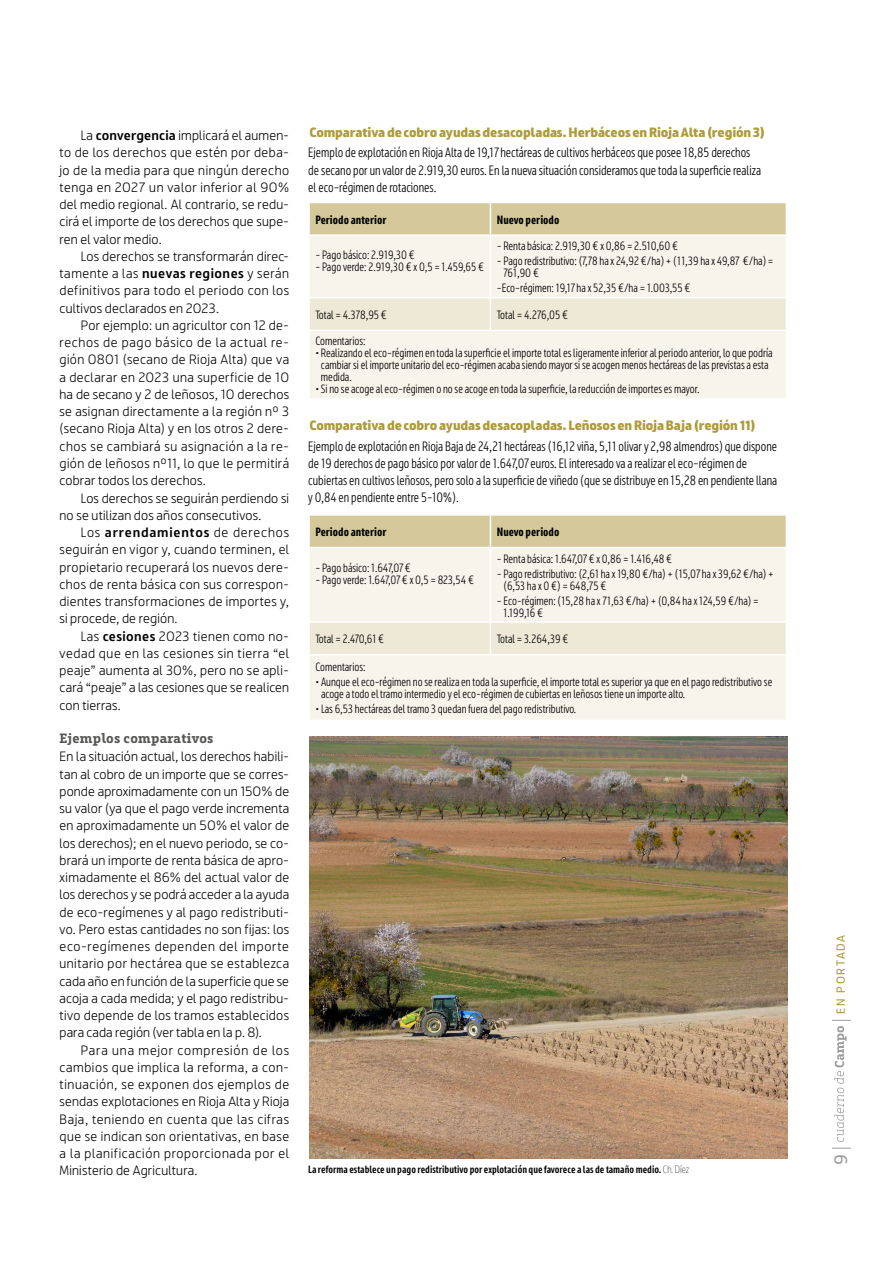
<style>
.page{position:relative;width:893px;height:1263px;background:#fff}
.page>*{position:absolute;margin:0;border:0;box-sizing:border-box;transform-origin:0 0}
.t1{font:18px "Riojana";color:#9d9d9c}
.t2{font:13.5px/17.2px "Riojana";letter-spacing:.02em;color:#000;text-align:justify}
.t3{font:condensed 13.5px/17.2px "Riojana";color:#000}
.t4{font:900 13.5px "Riojana";letter-spacing:-.01em;color:#ad9b3d}
.t5{font:700 13.5px "Riojana Slab";letter-spacing:.02em;color:#575756}
.t6{font:condensed 12px/12px "Riojana";color:#000}
.t7{font:700 condensed 12px "Riojana";color:#000}
.t8{font:11.7px "Riojana";letter-spacing:.15em;color:#ad9b3d}
.t9{font:600 condensed 10.5px "Riojana";color:#000}
.s1{font-weight:600}
.s2{font-weight:100}
</style>
<div class="page">
<svg style="left:832px;top:1148px;width:19px;height:1px"></svg>
<svg style="left:832px;top:1020px;width:19px;height:122px"></svg>
<div style="left:310px;top:203px;width:476px;height:31px;background:#d5c99c"></div>
<div style="left:310px;top:236px;width:476px;height:162px;background:#f7f4eb"></div>
<div style="left:310px;top:298px;width:476px;height:32px;background:#eee9d7"></div>
<hr style="left:490px;top:236px;width:1px;height:61px;background:#fff">
<hr style="left:490px;top:203px;width:1px;height:31px;background:#fff">
<hr style="left:310px;top:297px;width:180px;height:1px;background:#fff">
<hr style="left:490px;top:297px;width:296px;height:1px;background:#fff">
<hr style="left:490px;top:298px;width:1px;height:32px;background:#fff">
<hr style="left:310px;top:330px;width:180px;height:1px;background:#fff">
<hr style="left:490px;top:330px;width:296px;height:1px;background:#fff">
<div style="left:310px;top:516px;width:476px;height:31px;background:#d5c99c"></div>
<div style="left:310px;top:548px;width:476px;height:172px;background:#f7f4eb"></div>
<div style="left:310px;top:623px;width:476px;height:31px;background:#eee9d7"></div>
<hr style="left:490px;top:548px;width:1px;height:73px;background:#fff">
<hr style="left:490px;top:516px;width:1px;height:31px;background:#fff">
<hr style="left:310px;top:621px;width:180px;height:2px;background:#fff">
<hr style="left:490px;top:621px;width:296px;height:2px;background:#fff">
<hr style="left:490px;top:623px;width:1px;height:31px;background:#fff">
<hr style="left:310px;top:654px;width:180px;height:1px;background:#fff">
<hr style="left:490px;top:654px;width:296px;height:1px;background:#fff">
<img style="left:309px;top:736px;width:478px;height:422px">
<p class="t2" style="left:60px;top:125px;width:231px;text-indent:21px">La <span class="s1">convergencia</span> implicará el aumen&shy;to de los derechos que estén por deba&shy;jo de la media para que ningún derecho tenga en 2027 un valor inferior al 90% del medio regional. Al contrario, se redu&shy;cirá el importe de los derechos que supe&shy;ren el valor medio.</p>
<p class="t2" style="left:60px;top:246px;width:231px;text-indent:21px">Los derechos se transformarán direc&shy;tamente a las <span class="s1">nuevas regiones</span> y serán definitivos para todo el periodo con los cultivos declarados en 2023.</p>
<p class="t2" style="left:60px;top:315px;width:231px;text-indent:21px">Por ejemplo: un agricultor con 12 de&shy;rechos de pago básico de la actual re&shy;gión 0801 (secano de Rioja Alta) que va a declarar en 2023 una superficie de 10 ha de secano y 2 de leñosos, 10 derechos se asignan directamente a la región nº 3 (secano Rioja Alta) y en los otros 2 dere&shy;chos se cambiará su asignación a la re&shy;gión de leñosos nº11, lo que le permitirá cobrar todos los derechos.</p>
<p class="t2" style="left:60px;top:487px;width:231px;text-indent:21px">Los derechos se seguirán perdiendo si no se utilizan dos años consecutivos.</p>
<p class="t2" style="left:60px;top:522px;width:231px;text-indent:21px">Los <span class="s1">arrendamientos</span> de derechos seguirán en vigor y, cuando terminen, el propietario recuperará los nuevos dere&shy;chos de renta básica con sus correspon&shy;dientes transformaciones de importes y, si procede, de región.</p>
<p class="t2" style="left:60px;top:625px;width:231px;text-indent:21px">Las <span class="s1">cesiones</span> 2023 tienen como no&shy;vedad que en las cesiones sin tierra “el peaje” aumenta al 30%, pero no se apli&shy;cará “peaje” a las cesiones que se realicen con tierras.</p>
<p class="t5" style="left:60px;top:727px;width:156px">Ejemplos comparativos</p>
<p class="t2" style="left:60px;top:746px;width:231px">En la situación actual, los derechos habili&shy;tan al cobro de un importe que se corres&shy;ponde aproximadamente con un 150% de su valor (ya que el pago verde incrementa en aproximadamente un 50% el valor de los derechos); en el nuevo periodo, se co&shy;brará un importe de renta básica de apro&shy;ximadamente el 86% del actual valor de los derechos y se podrá acceder a la ayuda de eco-regímenes y al pago redistributi&shy;vo. Pero estas cantidades no son fijas: los eco-regímenes dependen del importe unitario por hectárea que se establezca cada año en función de la superficie que se acoja a cada medida; y el pago redistribu&shy;tivo depende de los tramos establecidos para cada región (ver tabla en la p. 8).</p>
<p class="t2" style="left:60px;top:1039px;width:231px;text-indent:21px">Para una mejor compresión de los cambios que implica la reforma, a con&shy;tinuación, se exponen dos ejemplos de sendas explotaciones en Rioja Alta y Rioja Baja, teniendo en cuenta que las cifras que se indican son orientativas, en base a la planificación proporcionada por el Ministerio de Agricultura.</p>
<p class="t4" style="left:309px;top:120px;width:457px">Comparativa de cobro ayudas desacopladas. Herbáceos en Rioja Alta (región 3)</p>
<p class="t3" style="left:308px;top:142px;width:454px">Ejemplo de explotación en Rioja Alta de 19,17 hectáreas de cultivos herbáceos que posee 18,85 derechos de secano por un valor de 2.919,30 euros. En la nueva situación consideramos que toda la superficie realiza el eco-régimen de rotaciones.</p>
<p class="t7" style="left:315px;top:209px;width:72px">Periodo anterior</p>
<p class="t7" style="left:497px;top:209px;width:64px">Nuevo periodo</p>
<p class="t6" style="left:315px;top:247px;width:101px">- Pago básico: 2.919,30 €</p>
<p class="t6" style="left:315px;top:259px;width:170px">- Pago verde: 2.919,30 € x 0,5 = 1.459,65 €</p>
<p class="t6" style="left:497px;top:238px;width:183px">- Renta básica: 2.919,30 € x 0,86 = 2.510,60 €</p>
<p class="t6" style="left:503px;top:253px;width:271px;text-indent:-7px">- Pago redistributivo: (7,78 ha x 24,92 €/ha) + (11,39 ha x 49,87 €/ha) =<br>761,90 €</p>
<p class="t6" style="left:497px;top:280px;width:195px">-Eco-régimen: 19,17 ha x 52,35 €/ha = 1.003,55 €</p>
<p class="t6" style="left:315px;top:307px;width:73px">Total = 4.378,95 €</p>
<p class="t6" style="left:497px;top:307px;width:73px">Total = 4.276,05 €</p>
<p class="t6" style="left:315px;top:334px;width:52px">Comentarios:</p>
<p class="t6" style="left:321px;top:346px;width:453px;text-indent:-6px">• Realizando el eco-régimen en toda la superficie el importe total es ligeramente inferior al periodo anterior, lo que podría cambiar si el importe unitario del eco-régimen acaba siendo mayor si se acogen menos hectáreas de las previstas a esta medida.</p>
<p class="t6" style="left:315px;top:381px;width:386px">• Si no se acoge al eco-régimen o no se acoge en toda la superficie, la reducción de importes es mayor.</p>
<p class="t4" style="left:309px;top:413px;width:448px">Comparativa de cobro ayudas desacopladas. Leñosos en Rioja Baja (región 11)</p>
<p class="t3" style="left:308px;top:435px;width:470px">Ejemplo de explotación en Rioja Baja de 24,21 hectáreas (16,12 viña, 5,11 olivar y 2,98 almendros) que dispone de 19 derechos de pago básico por valor de 1.647,07 euros. El interesado va a realizar el eco-régimen de cubiertas en cultivos leñosos, pero solo a la superficie de viñedo (que se distribuye en 15,28 en pendiente llana y 0,84 en pendiente entre 5-10%).</p>
<p class="t7" style="left:315px;top:521px;width:72px">Periodo anterior</p>
<p class="t7" style="left:497px;top:521px;width:64px">Nuevo periodo</p>
<p class="t6" style="left:315px;top:560px;width:97px">- Pago básico: 1.647,07 €</p>
<p class="t6" style="left:315px;top:572px;width:160px">- Pago verde: 1.647,07 € x 0,5 = 823,54 €</p>
<p class="t6" style="left:497px;top:551px;width:177px">- Renta básica: 1.647,07 € x 0,86 = 1.416,48 €</p>
<p class="t6" style="left:503px;top:566px;width:272px;text-indent:-7px">- Pago redistributivo: (2,61 ha x 19,80 €/ha) + (15,07 ha x 39,62 €/ha) + (6,53 ha x 0 €) = 648,75 €</p>
<p class="t6" style="left:503px;top:593px;width:257px;text-indent:-7px">- Eco-régimen: (15,28 ha x 71,63 €/ha) + (0,84 ha x 124,59 €/ha) =<br>1.199,16 €</p>
<p class="t6" style="left:315px;top:631px;width:70px">Total = 2.470,61 €</p>
<p class="t6" style="left:497px;top:631px;width:73px">Total = 3.264,39 €</p>
<p class="t6" style="left:315px;top:660px;width:52px">Comentarios:</p>
<p class="t6" style="left:321px;top:674px;width:453px;text-indent:-6px">• Aunque el eco-régimen no se realiza en toda la superficie, el importe total es superior ya que en el pago redistributivo se acoge a todo el tramo intermedio y el eco-régimen de cubiertas en leñosos tiene un importe alto.</p>
<p class="t6" style="left:315px;top:701px;width:262px">• Las 6,53 hectáreas del tramo 3 quedan fuera del pago redistributivo.</p>
<p class="t9" style="left:308px;top:1160px;width:382px">La reforma establece un pago redistributivo por explotación que favorece a las de tamaño medio. <span class="s2">Ch. Díez</span></p>
<p class="t8" style="left:831px;top:1014px;width:80px;rotate:-90deg">EN PORTADA</p>
<h1 class="t1" style="left:825px;top:1165px;width:12px;rotate:-90deg">9</h1>
</div>
